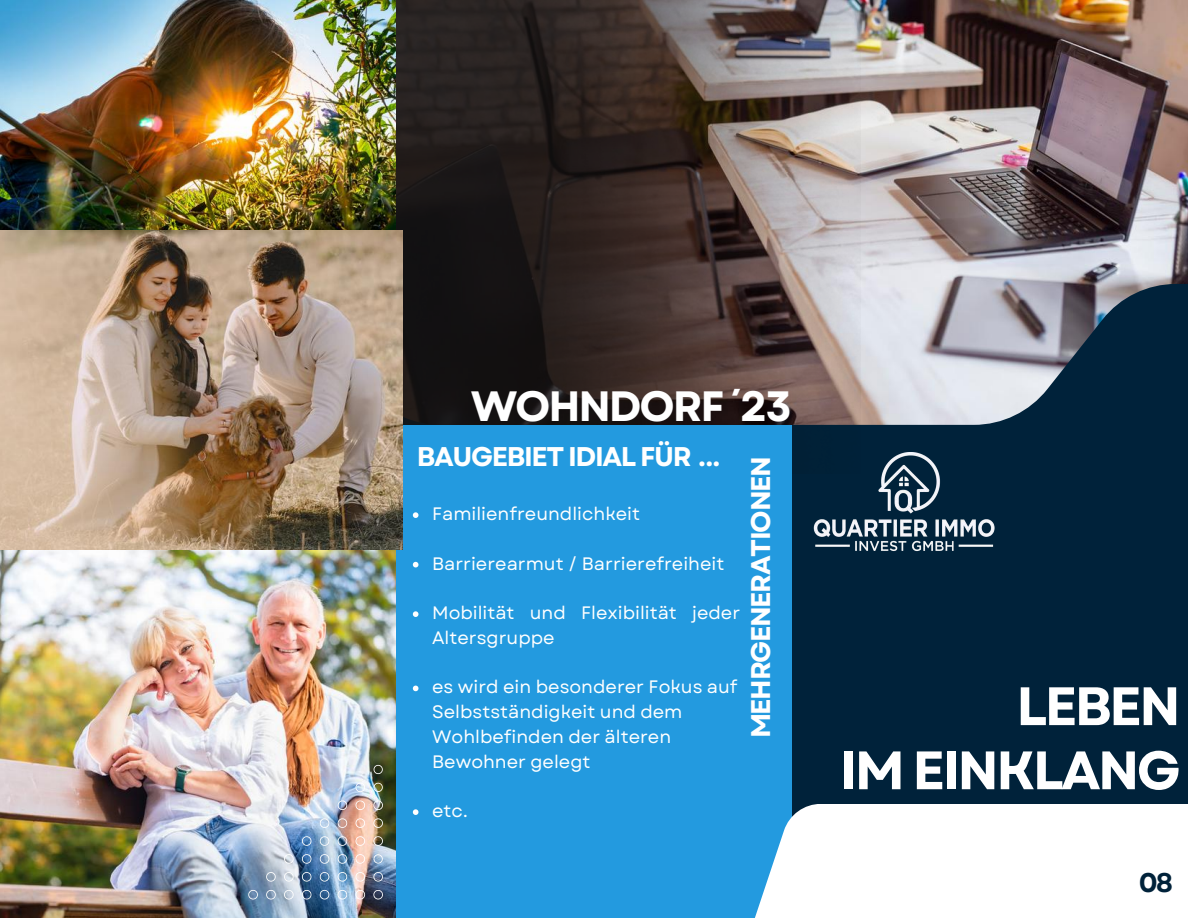
<style>
.page{position:relative;width:1188px;height:918px;background:#00223a}
.page>*{position:absolute;margin:0;border:0;box-sizing:border-box;transform-origin:0 0}
.t1{font:700 54px/64.2px "Garet";letter-spacing:-.05em;color:#fff;text-align:right}
.t2{font:700 42.3px "Garet";letter-spacing:-.05em;color:#fff}
.t3{font:700 27px "Garet";letter-spacing:-.05em;color:#fff}
.t4{font:700 27px "Garet";color:#00223a}
.t5{font:18px/24.8px "Garet";color:#fff}
</style>
<div class="page">
<img style="left:861px;top:0;width:327px;height:425px">
<img style="left:396px;top:0;width:465px;height:425px">
<img style="left:0;top:549px;width:396px;height:369px">
<div style="left:396px;top:425px;width:396px;height:493px;background:#239adf"></div>
<div style="left:746px;top:804px;width:442px;height:114px;background:#fff"></div>
<svg style="left:373px;top:890px;width:10px;height:9px"></svg>
<svg style="left:373px;top:872px;width:10px;height:10px"></svg>
<svg style="left:374px;top:854px;width:9px;height:10px"></svg>
<svg style="left:373px;top:836px;width:10px;height:10px"></svg>
<svg style="left:373px;top:818px;width:10px;height:10px"></svg>
<svg style="left:373px;top:801px;width:10px;height:9px"></svg>
<svg style="left:374px;top:783px;width:9px;height:9px"></svg>
<svg style="left:374px;top:765px;width:9px;height:9px"></svg>
<svg style="left:248px;top:890px;width:10px;height:10px"></svg>
<svg style="left:266px;top:890px;width:10px;height:10px"></svg>
<svg style="left:284px;top:890px;width:10px;height:10px"></svg>
<svg style="left:302px;top:890px;width:9px;height:9px"></svg>
<svg style="left:320px;top:890px;width:9px;height:10px"></svg>
<svg style="left:338px;top:890px;width:9px;height:10px"></svg>
<svg style="left:338px;top:872px;width:9px;height:10px"></svg>
<svg style="left:338px;top:854px;width:9px;height:10px"></svg>
<svg style="left:320px;top:854px;width:9px;height:10px"></svg>
<svg style="left:302px;top:854px;width:9px;height:10px"></svg>
<svg style="left:302px;top:836px;width:9px;height:10px"></svg>
<svg style="left:284px;top:854px;width:10px;height:10px"></svg>
<svg style="left:338px;top:836px;width:9px;height:10px"></svg>
<svg style="left:320px;top:836px;width:9px;height:10px"></svg>
<svg style="left:338px;top:818px;width:9px;height:10px"></svg>
<svg style="left:320px;top:818px;width:9px;height:10px"></svg>
<svg style="left:338px;top:800px;width:9px;height:10px"></svg>
<svg style="left:320px;top:872px;width:9px;height:10px"></svg>
<svg style="left:302px;top:872px;width:9px;height:10px"></svg>
<svg style="left:284px;top:872px;width:10px;height:10px"></svg>
<svg style="left:266px;top:872px;width:10px;height:10px"></svg>
<svg style="left:356px;top:890px;width:9px;height:10px"></svg>
<svg style="left:356px;top:872px;width:9px;height:10px"></svg>
<svg style="left:356px;top:854px;width:9px;height:10px"></svg>
<svg style="left:356px;top:836px;width:9px;height:10px"></svg>
<svg style="left:356px;top:818px;width:9px;height:10px"></svg>
<svg style="left:356px;top:801px;width:9px;height:9px"></svg>
<svg style="left:356px;top:783px;width:9px;height:9px"></svg>
<img style="left:813px;top:453px;width:182px;height:98px">
<img style="left:0;top:0;width:396px;height:231px">
<img style="left:0;top:231px;width:402px;height:318px">
<svg style="left:413px;top:512px;width:5px;height:6px"></svg>
<svg style="left:413px;top:562px;width:5px;height:5px"></svg>
<svg style="left:413px;top:611px;width:5px;height:6px"></svg>
<svg style="left:413px;top:686px;width:5px;height:5px"></svg>
<svg style="left:413px;top:809px;width:5px;height:6px"></svg>
<p class="t2" style="left:471px;top:376px;width:323px">WOHNDORF ´23</p>
<p class="t3" style="left:417px;top:437px;width:305px">BAUGEBIET IDIAL FÜR ...</p>
<p class="t5" style="left:432px;top:502px;width:209px">Familienfreundlichkeit</p>
<p class="t5" style="left:432px;top:551px;width:294px">Barrierearmut / Barrierefreiheit</p>
<p class="t5" style="left:432px;top:601px;width:310px">Mobilität und Flexibilität jeder<br>Altersgruppe</p>
<p class="t5" style="left:432px;top:675px;width:307px">es wird ein besonderer Fokus auf<br>Selbstständigkeit und dem<br>Wohlbefinden der älteren<br>Bewohner gelegt</p>
<p class="t5" style="left:432px;top:799px;width:37px">etc.</p>
<p class="t3" style="left:741px;top:738px;width:284px;rotate:-90deg">MEHRGENERATIONEN</p>
<p class="t1" style="left:840px;top:674px;width:343px">LEBEN<br>IM EINKLANG</p>
<p class="t4" style="left:1139px;top:863px;width:36px">08</p>
</div>
